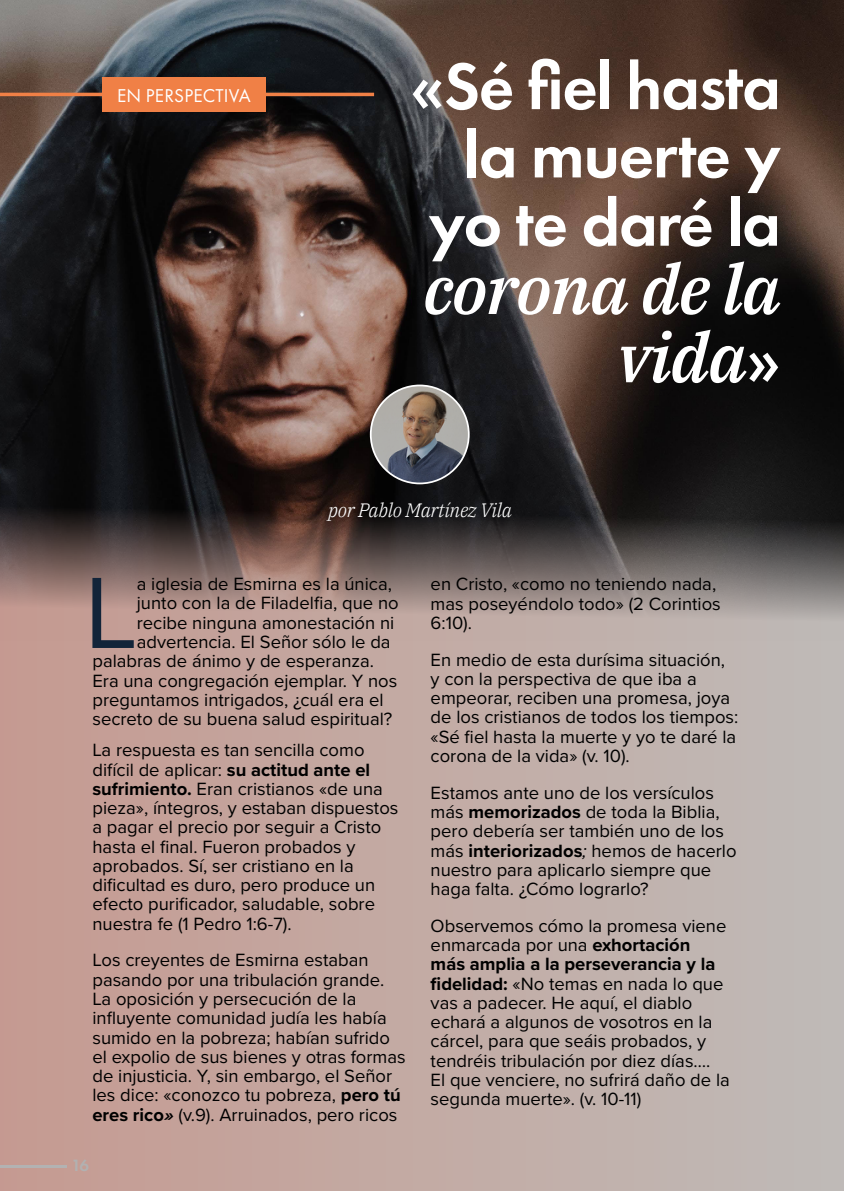
<style>
.page{position:relative;width:844px;height:1191px;background:#fff}
.page>*{position:absolute;margin:0;border:0;box-sizing:border-box;transform-origin:0 0}
.t1{font:105px "Proxima Nova";color:#122439}
.t2{font:600 68.25px/68.2px "Futura PT";letter-spacing:-.02em;color:#fff;text-align:right}
.t3{font:italic 500 68.25px/68.2px "IBM Plex Serif";letter-spacing:-.02em;color:#fff;text-align:right}
.t4{font:italic 300 19.25px "IBM Plex Serif";letter-spacing:-.02em;color:#fff}
.t5{font:19.25px "Futura PT";letter-spacing:.01em;color:#fff}
.t6{font:18.38px/19.2px "Proxima Nova";color:#000}
.t7{font:600 16.97px "Futura PT";color:#b2b1b1}
.s1{font-family:"Futura PT";font-weight:600;font-style:normal}
.s2{font-weight:700}
.s3{font-weight:700;font-style:italic}
.s4{font-style:italic}
</style>
<div class="page">
<div style="left:0;top:0;width:843px;height:1191px;background:linear-gradient(to right,#c69a91,#bfbbb7)"></div>
<img style="left:0;top:0;width:843px;height:640px">
<hr style="left:0;top:93px;width:374px;height:3px;background:#f08046">
<div style="left:102px;top:77px;width:164px;height:35px;background:#f08046"></div>
<img style="left:370px;top:385px;width:98px;height:98px">
<div style="left:370px;top:384px;width:99px;height:100px;border:2px solid #fff;border-radius:50%"></div>
<hr style="left:0;top:1165px;width:66px;height:2px;background:#b3b2b2">
<p class="t5" style="left:117px;top:84px;width:135px">EN PERSPECTIVA</p>
<h2 class="t2" style="left:410px;top:51px;width:372px">«Sé fiel hasta la muerte y yo te daré la</h2>
<h2 class="t3" style="left:423px;top:250px;width:359px">corona de la vida<span class="s1">»</span></h2>
<p class="t4" style="left:328px;top:496px;width:185px">por Pablo Martínez Vila</p>
<h1 class="t1" style="left:84px;top:534px;width:55px">L</h1>
<p class="t6" style="left:137px;top:573px;width:256px">a iglesia de Esmirna es la única,</p>
<p class="t6" style="left:137px;top:593px;width:263px">junto con la de Filadelfia, que no</p>
<p class="t6" style="left:137px;top:612px;width:259px">recibe ninguna amonestación ni</p>
<p class="t6" style="left:137px;top:631px;width:255px">advertencia. El Señor sólo le da</p>
<p class="t6" style="left:92px;top:650px;width:283px">palabras de ánimo y de esperanza.</p>
<p class="t6" style="left:92px;top:670px;width:306px">Era una congregación ejemplar. Y nos</p>
<p class="t6" style="left:92px;top:689px;width:293px">preguntamos intrigados, ¿cuál era el</p>
<p class="t6" style="left:92px;top:708px;width:301px">secreto de su buena salud espiritual?</p>
<p class="t6" style="left:92px;top:740px;width:307px">La respuesta es tan sencilla como difícil de aplicar: <span class="s2">su actitud ante el sufrimiento.</span> Eran cristianos «de una pieza», íntegros, y estaban dispuestos a pagar el precio por seguir a Cristo hasta el final. Fueron probados y aprobados. Sí, ser cristiano en la dificultad es duro, pero produce un efecto purificador, saludable, sobre nuestra fe (1 Pedro 1:6-7).</p>
<p class="t6" style="left:92px;top:950px;width:315px">Los creyentes de Esmirna estaban pasando por una tribulación grande.<br>La oposición y persecución de la influyente comunidad judía les había sumido en la pobreza; habían sufrido el expolio de sus bienes y otras formas de injusticia. Y, sin embargo, el Señor les dice: «conozco tu pobreza, <span class="s2">pero tú eres rico</span><span class="s3">»</span> (v.9). Arruinados, pero ricos</p>
<p class="t7" style="left:71px;top:1155px;width:19px">16</p>
<p class="t6" style="left:430px;top:574px;width:291px">en Cristo, «como no teniendo nada, mas poseyéndolo todo» (2 Corintios<br>6:10).</p>
<p class="t6" style="left:430px;top:649px;width:309px">En medio de esta durísima situación, y con la perspectiva de que iba a empeorar, reciben una promesa, joya de los cristianos de todos los tiempos: «Sé fiel hasta la muerte y yo te daré la corona de la vida» (v. 10).</p>
<p class="t6" style="left:430px;top:782px;width:307px">Estamos ante uno de los versículos más <span class="s2">memorizados</span> de toda la Biblia, pero debería ser también uno de los más <span class="s2">interiorizados</span><span class="s4">;</span> hemos de hacerlo nuestro para aplicarlo siempre que haga falta. ¿Cómo lograrlo?</p>
<p class="t6" style="left:430px;top:915px;width:300px">Observemos cómo la promesa viene enmarcada por una <span class="s2">exhortación<br>más amplia a la perseverancia y la fidelidad:</span> «No temas en nada lo que vas a padecer. He aquí, el diablo echará a algunos de vosotros en la cárcel, para que seáis probados, y tendréis tribulación por diez días….<br>El que venciere, no sufrirá daño de la segunda muerte». (v. 10-11)</p>
</div>
